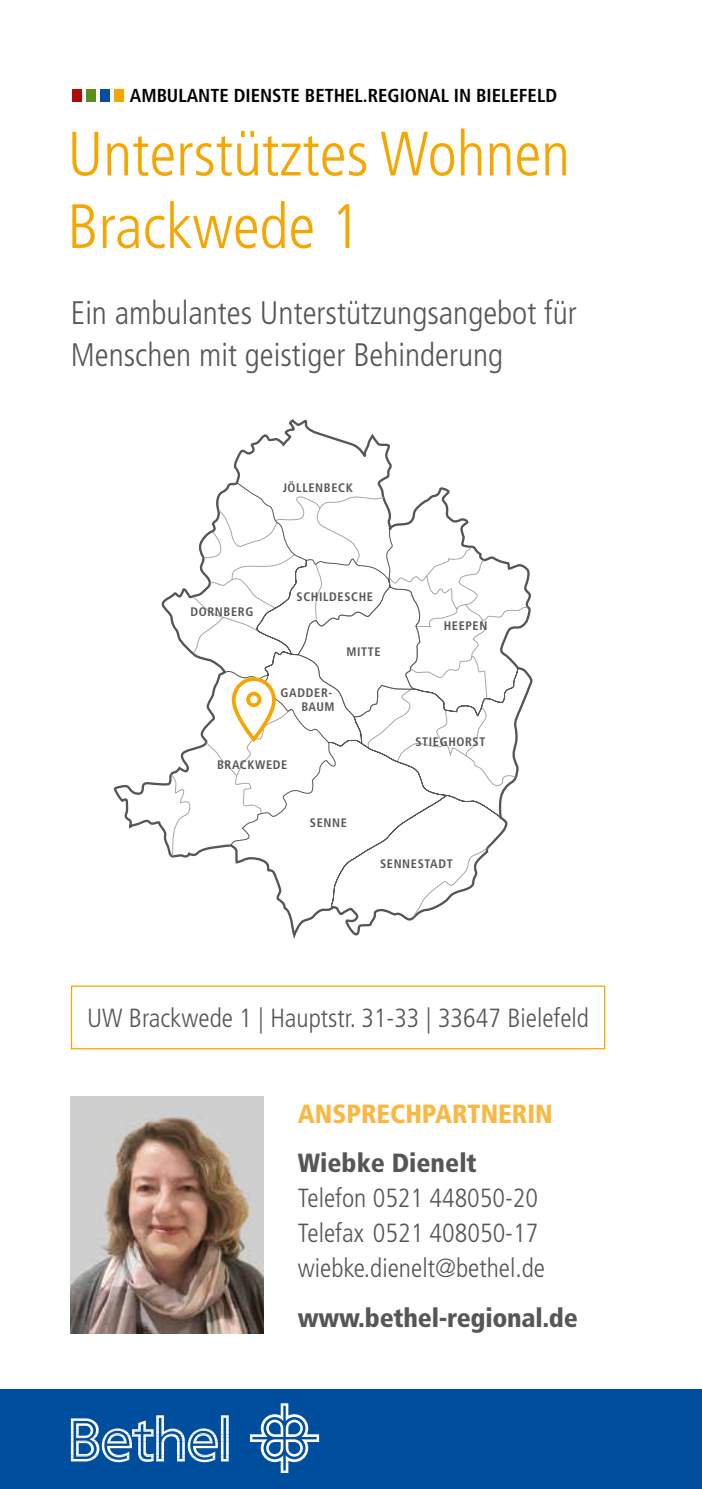
<style>
.page{position:relative;width:702px;height:1489px;background:#fff}
.page>*{position:absolute;margin:0;border:0;box-sizing:border-box;transform-origin:0 0}
.t1{font:300 condensed 62.5px/72.5px "Frutiger";color:#f7a600}
.t2{font:300 condensed 32.5px/42.5px "Frutiger";color:#565656}
.t3{font:300 condensed 26.25px/35px "Frutiger";color:#565656}
.t4{font:900 condensed 26.25px "Frutiger";letter-spacing:-.01em;color:#565656}
.t5{font:900 condensed 26.25px "Frutiger";color:#fab842}
.t6{font:700 condensed 18.75px "Frutiger";color:#000}
.t7{font:700 condensed 12.25px/14px "Frutiger";letter-spacing:.05em;color:#565656;text-align:right}
</style>
<div class="page">
<div style="left:72px;top:89px;width:10px;height:13px;background:#ae0b05"></div>
<div style="left:86px;top:89px;width:10px;height:13px;background:#5a8f1f"></div>
<div style="left:100px;top:89px;width:10px;height:13px;background:#004e9e"></div>
<div style="left:114px;top:89px;width:10px;height:13px;background:#f7a600"></div>
<svg style="left:114px;top:420px;width:278px;height:517px"></svg>
<svg style="left:162px;top:483px;width:370px;height:453px"></svg>
<svg style="left:230px;top:675px;width:48px;height:68px"></svg>
<img style="left:71px;top:1096px;width:192px;height:237px">
<div style="left:71px;top:985px;width:534px;height:64px;border:1px solid #f7a600"></div>
<div style="left:0;top:1389px;width:702px;height:99px;background:#004e9e"></div>
<svg style="left:250px;top:1403px;width:69px;height:69px"></svg>
<svg style="left:71px;top:1415px;width:158px;height:46px"></svg>
<p class="t6" style="left:130px;top:84px;width:428px">AMBULANTE DIENSTE BETHEL.REGIONAL IN BIELEFELD</p>
<h1 class="t1" style="left:67px;top:118px;width:504px">Unterstütztes Wohnen<br>Brackwede 1</h1>
<p class="t2" style="left:71px;top:292px;width:507px">Ein ambulantes Unterstützungsangebot für<br>Menschen mit geistiger Behinderung</p>
<p class="t7" style="left:283px;top:480px;width:72px">JÖLLENBECK</p>
<p class="t7" style="left:190px;top:605px;width:64px">DORNBERG</p>
<p class="t7" style="left:296px;top:589px;width:78px">SCHILDESCHE</p>
<p class="t7" style="left:280px;top:686px;width:55px">GADDER-<br>BAUM</p>
<p class="t7" style="left:346px;top:644px;width:36px">MITTE</p>
<p class="t7" style="left:217px;top:757px;width:72px">BRACKWEDE</p>
<p class="t7" style="left:310px;top:816px;width:39px">SENNE</p>
<p class="t7" style="left:444px;top:619px;width:45px">HEEPEN</p>
<p class="t7" style="left:415px;top:735px;width:71px">STIEGHORST</p>
<p class="t7" style="left:380px;top:856px;width:74px">SENNESTADT</p>
<p class="t3" style="left:87px;top:1001px;width:503px">UW Brackwede 1 | Hauptstr. 31-33 | 33647 Bielefeld</p>
<p class="t5" style="left:298px;top:1098px;width:256px">ANSPRECHPARTNERIN</p>
<p class="t4" style="left:298px;top:1147px;width:180px">Wiebke Dienelt</p>
<p class="t3" style="left:298px;top:1181px;width:249px">Telefon 0521 448050-20<br>Telefax 0521 408050-17 wiebke.dienelt@bethel.de</p>
<p class="t4" style="left:298px;top:1301px;width:281px">www.bethel-regional.de</p>
</div>
